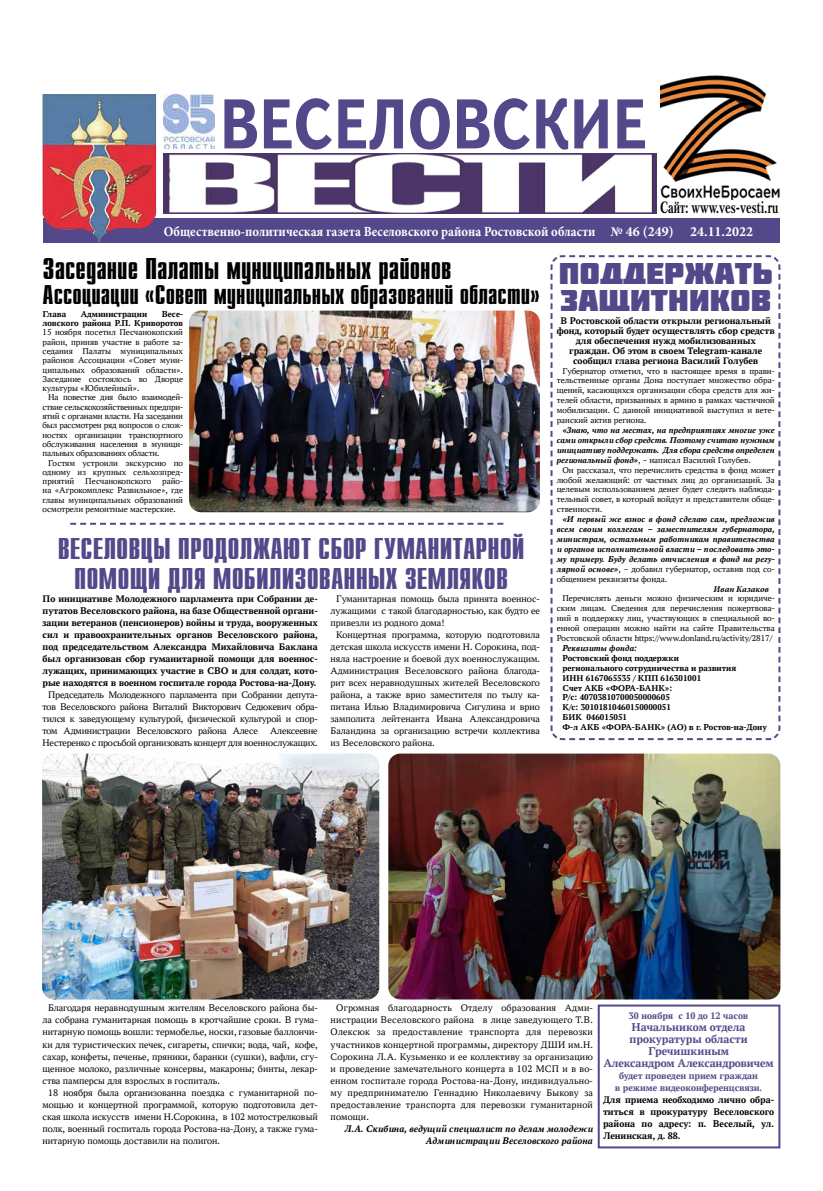
<style>
.page{position:relative;width:823px;height:1191px;background:#fff}
.page>*{position:absolute;margin:0;border:0;box-sizing:border-box;transform-origin:0 0}
.t1{font:700 70px "Text Book C";color:#54488a;scale:.84 1}
.t2{font:700 30px/30px "Compact C";color:#54488a;text-align:center}
.t3{font:700 30px "Compact C";color:#000}
.t4{font:30px/27px "Molot";color:#54488a;scale:1.14 1}
.t5{font:700 27px "Compact C";color:#000}
.t6{font:700 16.2px "Petersburg C";color:#000;scale:.69 1}
.t7{font:700 14px "Minion Pro";color:#fff;scale:.9 1}
.t8{font:700 12px/12px "PT Astra Serif";letter-spacing:-.01em;color:#54488a;text-align:center}
.t9{font:10px/12px "PT Astra Serif";color:#000;text-align:justify}
.t10{font:700 10px/12px "PT Astra Serif";color:#000;text-align:justify}
.t11{font:10px/12px "PT Astra Serif";letter-spacing:-.02em;color:#000;text-align:center}
.t12{font:italic 700 10px/12px "PT Astra Serif";color:#000;text-align:right}
.t13{font:700 10px/12px "PT Astra Serif";color:#54488a;text-align:center}
.t14{font:700 9.9px/9.9px "PT Astra Serif";color:#000;text-align:center}
.t15{font:9px/9.3px "PT Astra Serif";color:#000;text-align:justify}
.t16{font:700 9px/9.3px "PT Astra Serif";color:#000;text-align:right}
.t17{font:8.9px/9.9px "PT Astra Serif";color:#000;text-align:justify}
.t18{font:italic 700 8.9px/9.9px "PT Astra Serif";letter-spacing:-.01em;color:#000;text-align:justify}
.t19{font:700 8.9px/9.9px "PT Astra Serif";color:#000}
.t20{font:italic 700 8.9px "Minion Pro";color:#000}
.s1{font-weight:400;font-style:normal}
</style>
<div class="page">
<img style="left:163px;top:154px;width:492px;height:60px">
<div style="left:43px;top:218px;width:736px;height:24px;background:#54488a"></div>
<img style="left:660px;top:75px;width:119px;height:124px">
<img style="left:43px;top:94px;width:113px;height:148px">
<img style="left:163px;top:94px;width:52px;height:54px">
<svg style="left:550px;top:255px;width:231px;height:486px"></svg>
<img style="left:189px;top:310px;width:350px;height:202px">
<svg style="left:70px;top:523px;width:433px;height:2px"></svg>
<img style="left:388px;top:753px;width:392px;height:246px">
<img style="left:42px;top:753px;width:337px;height:246px">
<div style="left:597px;top:1004px;width:183px;height:144px;border:2px solid #54488a"></div>
<h1 class="t1" style="left:219px;top:84px;width:510px">ВЕСЕЛОВСКИЕ</h1>
<h3 class="t6" style="left:659px;top:198px;width:173px">Сайт: www.ves-vesti.ru</h3>
<h3 class="t7" style="left:164px;top:221px;width:655px">Общественно-политическая газета Веселовского района Ростовской области № 46 (249) 24.11.2022</h3>
<h2 class="t3" style="left:43px;top:253px;width:410px">Заседание Палаты муниципальных районов</h2>
<h3 class="t5" style="left:43px;top:281px;width:498px">Ассоциации «Совет муниципальных образований области»</h3>
<p class="t16" style="left:43px;top:309px;width:25px">Глава</p>
<p class="t16" style="left:81px;top:309px;width:68px">Администрации</p>
<p class="t16" style="left:43px;top:309px;width:142px">Весе-<br>ловского района Р.П. Криворотов</p>
<p class="t15" style="left:43px;top:327px;width:142px">15 ноября посетил Песчанокопский район, приняв участие в работе за&shy;седания Палаты муниципальных районов Ассоциации «Совет муни&shy;ципальных образований области».<br>Заседание состоялось во Дворце культуры «Юбилейный».</p>
<p class="t15" style="left:43px;top:392px;width:142px;text-indent:6px">На повестке дня было взаимодей&shy;ствие сельскохозяйственных предпри&shy;ятий с органами власти. На заседании был рассмотрен ряд вопросов о слож&shy;ностях организации транспортного обслуживания населения в муници&shy;пальных образованиях области.</p>
<p class="t15" style="left:43px;top:458px;width:142px;text-indent:6px">Гостям устроили экскурсию по одному из крупных сельхозпред&shy;приятий Песчанокопского райо&shy;на «Агрокомплекс Развильное», где главы муниципальных образований осмотрели ремонтные мастерские.</p>
<h2 class="t2" style="left:58px;top:535px;width:468px">ВЕСЕЛОВЦЫ ПРОДОЛЖАЮТ СБОР ГУМАНИТАРНОЙ<br>ПОМОЩИ ДЛЯ МОБИЛИЗОВАННЫХ ЗЕМЛЯКОВ</h2>
<p class="t10" style="left:43px;top:593px;width:276px">По инициативе Молодежного парламента при Собрании де&shy;путатов Веселовского района, на базе Общественной органи&shy;зации ветеранов (пенсионеров) войны и труда, вооруженных сил и правоохранительных органов Веселовского района, под председательством Александра Михайловича Баклана был организован сбор гуманитарной помощи для военнос&shy;лужащих, принимающих участие в СВО и для солдат, кото&shy;рые находятся в военном госпитале города Ростова-на-Дону.</p>
<p class="t11" style="left:43px;top:689px;width:276px">Председатель Молодежного парламента при Собрании депута&shy;тов Веселовского района Виталий Викторович Седюкевич обра&shy;тился к заведующему культурой, физической культурой и спор&shy;том Администрации Веселовского района Алесе Алексеевне Нестеренко с просьбой организовать концерт для военнослужащих.</p>
<p class="t9" style="left:336px;top:593px;width:205px">Гуманитарная помощь была принята военнос-</p>
<p class="t9" style="left:330px;top:605px;width:211px">лужащими с такой благодарностью, как будто ее</p>
<p class="t9" style="left:330px;top:617px;width:115px">привезли из родного дома!</p>
<p class="t9" style="left:336px;top:629px;width:205px">Концертная программа, которую подготовила</p>
<p class="t9" style="left:330px;top:641px;width:211px">детская школа искусств имени Н. Сорокина, под-</p>
<p class="t9" style="left:330px;top:653px;width:211px">няла настроение и боевой дух военнослужащим.</p>
<p class="t9" style="left:330px;top:665px;width:211px">Администрация Веселовского района благода-</p>
<p class="t9" style="left:330px;top:677px;width:211px">рит всех неравнодушных жителей Веселовского</p>
<p class="t9" style="left:330px;top:689px;width:211px">района, а также врио заместителя по тылу ка-</p>
<p class="t9" style="left:330px;top:701px;width:211px">питана Илью Владимировича Сигулина и врио</p>
<p class="t9" style="left:330px;top:713px;width:211px">замполита лейтенанта Ивана Александровича</p>
<p class="t9" style="left:330px;top:725px;width:211px">Баландина за организацию встречи коллектива</p>
<p class="t9" style="left:330px;top:737px;width:106px">из Веселовского района.</p>
<h2 class="t4" style="left:558px;top:259px;width:189px">ПОДДЕРЖАТЬ<br>ЗАЩИТНИКОВ</h2>
<p class="t14" style="left:556px;top:316px;width:219px">В Ростовской области открыли региональный фонд, который будет осуществлять сбор средств для обеспечения нужд мобилизованных граждан. Об этом в своем Telegram-канале сообщил глава региона Василий Голубев</p>
<p class="t17" style="left:556px;top:365px;width:219px;text-indent:6px">Губернатор отметил, что в настоящее время в прави&shy;тельственные органы Дона поступает множество обра&shy;щений, касающихся организации сбора средств для жи&shy;телей области, призванных в армию в рамках частичной мобилизации. С данной инициативой выступил и вете&shy;ранский актив региона.</p>
<p class="t18" style="left:556px;top:425px;width:219px;text-indent:6px">«Знаю, что на местах, на предприятиях многие уже сами открыли сбор средств. Поэтому считаю нужным инициативу поддержать. Для сбора средств определен региональный фонд»<span class="s1">, – написал Василий Голубев.</span></p>
<p class="t17" style="left:556px;top:464px;width:219px;text-indent:6px">Он рассказал, что перечислить средства в фонд может любой желающий: от частных лиц до организаций. За целевым использованием денег будет следить наблюда&shy;тельный совет, в который войдут и представители обще&shy;ственности.</p>
<p class="t18" style="left:556px;top:514px;width:219px;text-indent:6px">«И первый же взнос в фонд сделаю сам, предложив всем своим коллегам – заместителям губернатора, министрам, остальным работникам правительства и органов исполнительной власти – последовать это&shy;му примеру. Буду делать отчисления в фонд на регу&shy;лярной основе»<span class="s1">, – добавил губернатор, оставив под со&shy;общением реквизиты фонда.</span></p>
<p class="t20" style="left:713px;top:582px;width:57px">Иван Казаков</p>
<p class="t17" style="left:556px;top:593px;width:219px;text-indent:6px">Перечислять деньги можно физическим и юридиче&shy;ским лицам. Сведения для перечисления пожертвова&shy;ний в поддержку лиц, участвующих в специальной во&shy;енной операции можно найти на сайте Правительства Ростовской области https://www.donland.ru/activity/2817/</p>
<p class="t18" style="left:562px;top:643px;width:76px">Реквизиты фонда:</p>
<p class="t19" style="left:562px;top:653px;width:206px">Ростовский фонд поддержки<br>регионального сотрудничества и развития<br>ИНН 6167065535 / КПП 616301001<br>Счет АКБ «ФОРА-БАНК»:<br>Р/с: 40703810700050000605<br>К/с: 30101810460150000051<br>БИК 046015051<br>Ф-л АКБ «ФОРА-БАНК» (АО) в г. Ростов-на-Дону</p>
<p class="t9" style="left:48px;top:1002px;width:271px">Благодаря неравнодушным жителям Веселовского района бы-</p>
<p class="t9" style="left:43px;top:1014px;width:276px">ла собрана гуманитарная помощь в кротчайшие сроки. В гума-</p>
<p class="t9" style="left:43px;top:1026px;width:276px">нитарную помощь вошли: термобелье, носки, газовые баллончи-</p>
<p class="t9" style="left:43px;top:1038px;width:276px">ки для туристических печек, сигареты, спички; вода, чай, кофе,</p>
<p class="t9" style="left:43px;top:1050px;width:276px">сахар, конфеты, печенье, пряники, баранки (сушки), вафли, сгу-</p>
<p class="t9" style="left:43px;top:1062px;width:276px">щенное молоко, различные консервы, макароны; бинты, лекар-</p>
<p class="t9" style="left:43px;top:1074px;width:179px">ства памперсы для взрослых в госпиталь.</p>
<p class="t9" style="left:48px;top:1086px;width:271px">18 ноября была организованна поездка с гуманитарной по-</p>
<p class="t9" style="left:43px;top:1098px;width:276px">мощью и концертной программой, которую подготовила дет-</p>
<p class="t9" style="left:43px;top:1110px;width:276px">ская школа искусств имени Н.Сорокина, в 102 мотострелковый</p>
<p class="t9" style="left:43px;top:1122px;width:276px">полк, военный госпиталь города Ростова-на-Дону, а также гума-</p>
<p class="t9" style="left:43px;top:1134px;width:179px">нитарную помощь доставили на полигон.</p>
<p class="t9" style="left:330px;top:1002px;width:264px;text-indent:6px">Огромная благодарность Отделу образования Адми&shy;нистрации Веселовского района в лице заведующего Т.В.<br>Олексюк за предоставление транспорта для перевозки участников концертной программы, директору ДШИ им.Н.<br>Сорокина Л.А. Кузьменко и ее коллективу за организацию и проведение замечательного концерта в 102 МСП и в во&shy;енном госпитале города Ростова-на-Дону, индивидуально&shy;му предпринимателю Геннадию Николаевичу Быкову за предоставление транспорта для перевозки гуманитарной помощи.</p>
<p class="t12" style="left:345px;top:1122px;width:249px">Л.А. Скибина, ведущий специалист по делам молодежи<br>Администрации Веселовского района</p>
<p class="t13" style="left:628px;top:1009px;width:121px">30 ноября с 10 до 12 часов</p>
<p class="t8" style="left:603px;top:1020px;width:172px">Начальником отдела прокуратуры области<br>Гречишкиным<br>Александром Александровичем</p>
<p class="t13" style="left:614px;top:1069px;width:148px">будет проведен прием граждан<br>в режиме видеоконференцсвязи.</p>
<p class="t10" style="left:602px;top:1093px;width:172px">Для приема необходимо лично обра&shy;титься в прокуратуру Веселовского района по адресу: п. Веселый, ул.<br>Ленинская, д. 88.</p>
</div>
